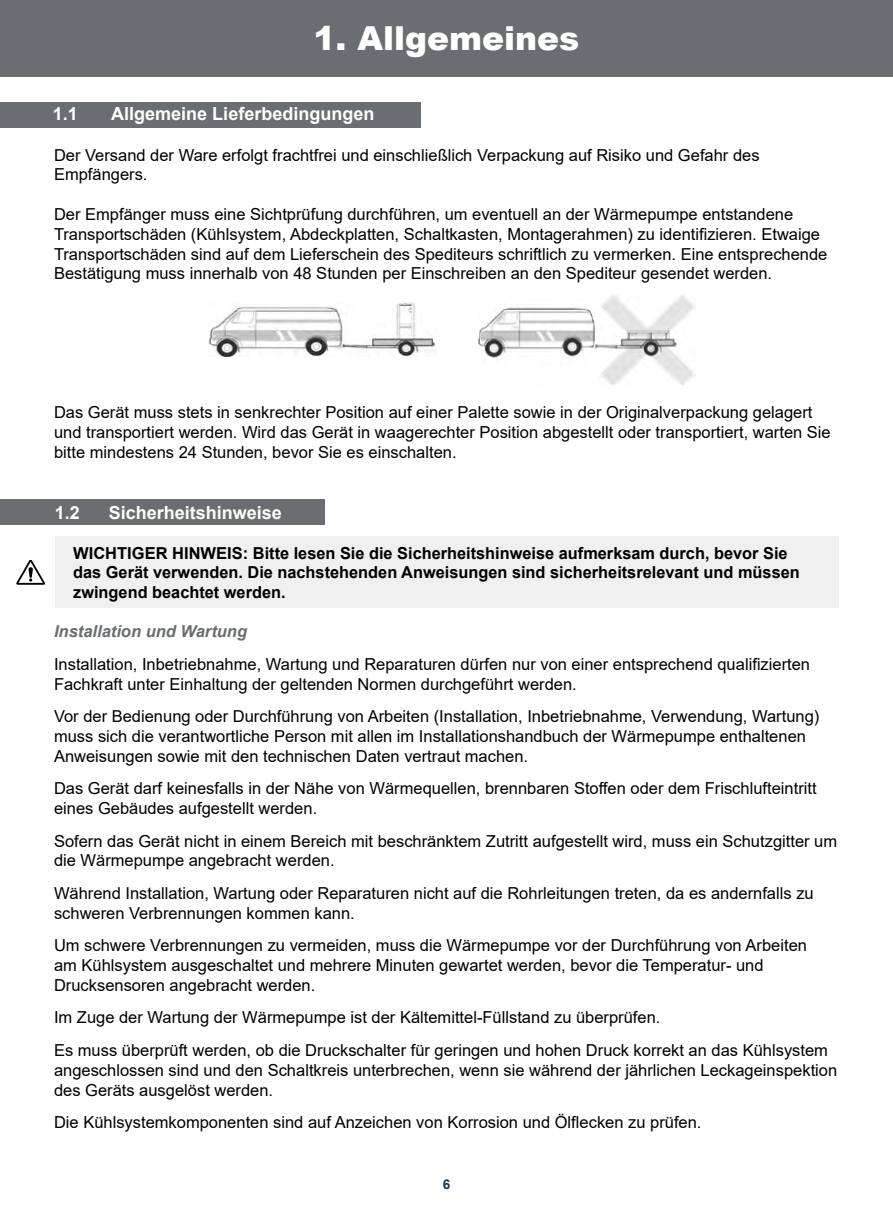
<style>
.page{position:relative;width:893px;height:1212px;background:#fff}
.page>*{position:absolute;margin:0;border:0;box-sizing:border-box;transform-origin:0 0}
.t1{font:900 33px "Arial";color:#fff}
.t2{font:700 18px "Arial";color:#fff}
.t3{font:16.5px/19.8px "Arial";color:#000}
.t4{font:700 16.5px/19.8px "Arial";color:#000}
.t5{font:italic 700 16.5px "Arial";color:#6a6d71}
.t6{font:700 13.5px "Arial";color:#1c355e}
</style>
<div class="page">
<div style="left:0;top:0;width:893px;height:77px;background:#6a6d71"></div>
<div style="left:0;top:102px;width:421px;height:25px;background:#6a6d71"></div>
<div style="left:0;top:500px;width:325px;height:25px;background:#6a6d71"></div>
<img style="left:478px;top:294px;width:217px;height:91px">
<img style="left:208px;top:302px;width:227px;height:55px">
<div style="left:55px;top:537px;width:784px;height:71px;background:#f0f0f0"></div>
<svg style="left:16px;top:560px;width:29px;height:25px"></svg>
<h1 class="t1" style="left:314px;top:14px;width:267px">1. Allgemeines</h1>
<p class="t2" style="left:53px;top:101px;width:27px">1.1</p>
<p class="t2" style="left:111px;top:101px;width:265px">Allgemeine Lieferbedingungen</p>
<p class="t3" style="left:54px;top:145px;width:707px">Der Versand der Ware erfolgt frachtfrei und einschließlich Verpackung auf Risiko und Gefahr des<br>Empfängers.</p>
<p class="t3" style="left:54px;top:204px;width:775px">Der Empfänger muss eine Sichtprüfung durchführen, um eventuell an der Wärmepumpe entstandene Transportschäden (Kühlsystem, Abdeckplatten, Schaltkasten, Montagerahmen) zu identifizieren. Etwaige Transportschäden sind auf dem Lieferschein des Spediteurs schriftlich zu vermerken. Eine entsprechende Bestätigung muss innerhalb von 48 Stunden per Einschreiben an den Spediteur gesendet werden.</p>
<p class="t3" style="left:54px;top:402px;width:778px">Das Gerät muss stets in senkrechter Position auf einer Palette sowie in der Originalverpackung gelagert und transportiert werden. Wird das Gerät in waagerechter Position abgestellt oder transportiert, warten Sie bitte mindestens 24 Stunden, bevor Sie es einschalten.</p>
<p class="t2" style="left:55px;top:500px;width:27px">1.2</p>
<p class="t2" style="left:109px;top:500px;width:175px">Sicherheitshinweise</p>
<p class="t4" style="left:73px;top:543px;width:728px">WICHTIGER HINWEIS: Bitte lesen Sie die Sicherheitshinweise aufmerksam durch, bevor Sie das Gerät verwenden. Die nachstehenden Anweisungen sind sicherheitsrelevant und müssen zwingend beachtet werden.</p>
<p class="t5" style="left:54px;top:620px;width:195px">Installation und Wartung</p>
<p class="t3" style="left:54px;top:654px;width:758px">Installation, Inbetriebnahme, Wartung und Reparaturen dürfen nur von einer entsprechend qualifizierten<br>Fachkraft unter Einhaltung der geltenden Normen durchgeführt werden.</p>
<p class="t3" style="left:54px;top:706px;width:767px">Vor der Bedienung oder Durchführung von Arbeiten (Installation, Inbetriebnahme, Verwendung, Wartung) muss sich die verantwortliche Person mit allen im Installationshandbuch der Wärmepumpe enthaltenen<br>Anweisungen sowie mit den technischen Daten vertraut machen.</p>
<p class="t3" style="left:54px;top:778px;width:764px">Das Gerät darf keinesfalls in der Nähe von Wärmequellen, brennbaren Stoffen oder dem Frischlufteintritt eines Gebäudes aufgestellt werden.</p>
<p class="t3" style="left:54px;top:831px;width:785px">Sofern das Gerät nicht in einem Bereich mit beschränktem Zutritt aufgestellt wird, muss ein Schutzgitter um die Wärmepumpe angebracht werden.</p>
<p class="t3" style="left:54px;top:883px;width:761px">Während Installation, Wartung oder Reparaturen nicht auf die Rohrleitungen treten, da es andernfalls zu schweren Verbrennungen kommen kann.</p>
<p class="t3" style="left:54px;top:935px;width:754px">Um schwere Verbrennungen zu vermeiden, muss die Wärmepumpe vor der Durchführung von Arbeiten am Kühlsystem ausgeschaltet und mehrere Minuten gewartet werden, bevor die Temperatur- und<br>Drucksensoren angebracht werden.</p>
<p class="t3" style="left:54px;top:1001px;width:775px;line-height:32.5px">Im Zuge der Wartung der Wärmepumpe ist der Kältemittel-Füllstand zu überprüfen.<br>Es muss überprüft werden, ob die Druckschalter für geringen und hohen Druck korrekt an das Kühlsystem</p>
<p class="t3" style="left:54px;top:1060px;width:785px">angeschlossen sind und den Schaltkreis unterbrechen, wenn sie während der jährlichen Leckageinspektion des Geräts ausgelöst werden.</p>
<p class="t3" style="left:54px;top:1112px;width:649px">Die Kühlsystemkomponenten sind auf Anzeichen von Korrosion und Ölflecken zu prüfen.</p>
<p class="t6" style="left:443px;top:1175px;width:9px">6</p>
</div>
